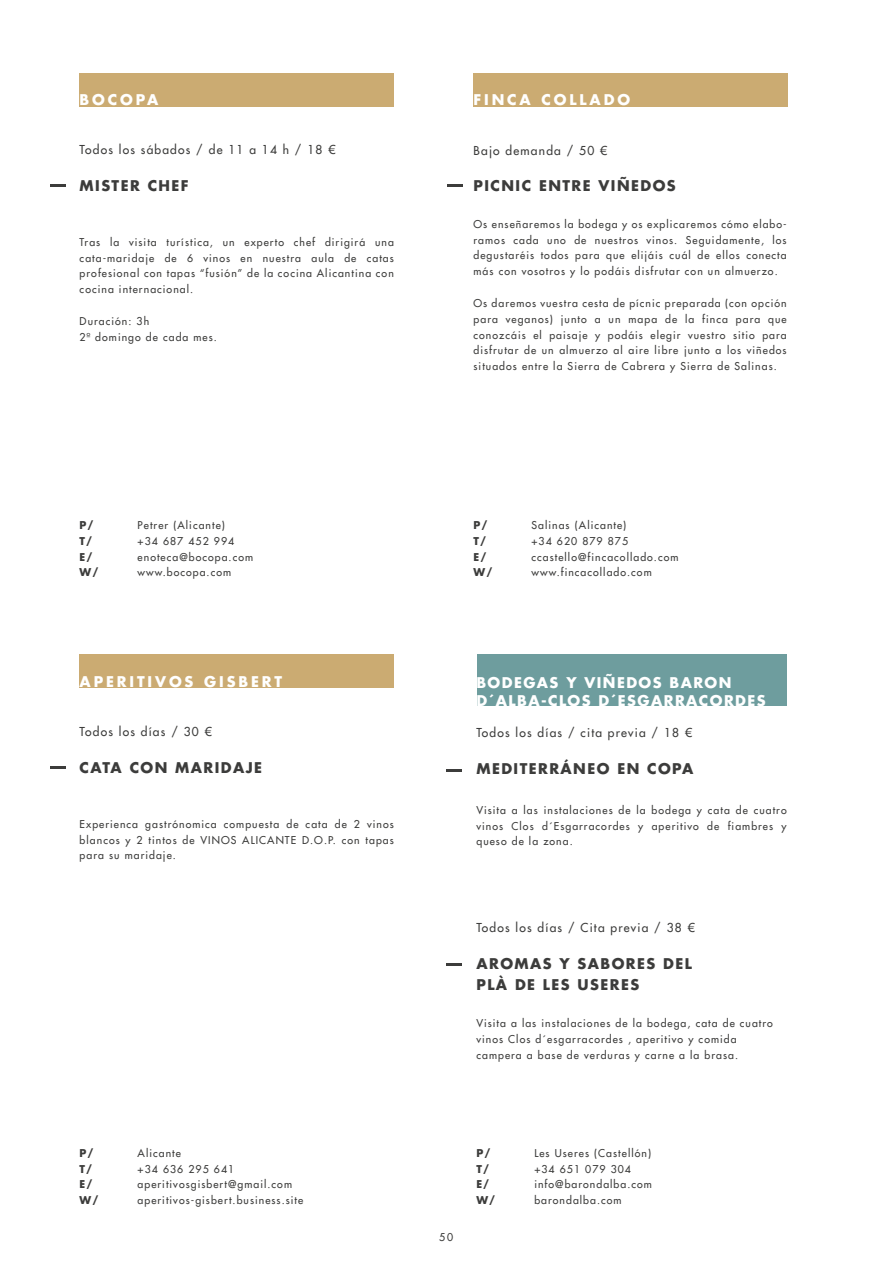
<style>
.page{position:relative;width:893px;height:1263px;background:#fff}
.page>*{position:absolute;margin:0;border:0;box-sizing:border-box;transform-origin:0 0}
.t1{font:700 14.4px/21.3px "Futura LT";letter-spacing:.1em;color:#3c3c3b}
.t2{font:700 14.4px/18px "Futura LT";letter-spacing:.1em;color:#fff}
.t3{font:700 14.4px "Futura LT";letter-spacing:.2em;color:#fff}
.t4{font:12px "Futura LT";letter-spacing:.1em;color:#3c3c3b}
.t5{font:10.5px/15.8px "Futura LT";letter-spacing:.1em;color:#3c3c3b}
.t6{font:700 10.5px/15.8px "Futura LT";color:#3c3c3b}
</style>
<div class="page">
<div style="left:80px;top:73px;width:314px;height:33px;background:#cbab72"></div>
<div style="left:473px;top:73px;width:314px;height:33px;background:#cbab72"></div>
<hr style="left:50px;top:184px;width:16px;height:3px;background:#3c3c3b">
<div style="left:80px;top:655px;width:314px;height:33px;background:#cbab72"></div>
<svg style="left:50px;top:766px;width:16px;height:2px"></svg>
<hr style="left:447px;top:184px;width:16px;height:3px;background:#3c3c3b">
<div style="left:477px;top:655px;width:310px;height:51px;background:#6e9d9e"></div>
<hr style="left:446px;top:769px;width:16px;height:3px;background:#3c3c3b">
<svg style="left:446px;top:964px;width:16px;height:2px"></svg>
<h1 class="t2" style="left:80px;top:91px;width:80px">BOCOPA</h1>
<h1 class="t3" style="left:473px;top:90px;width:158px">FINCA COLLADO</h1>
<p class="t4" style="left:80px;top:142px;width:257px">Todos los sábados / de 11 a 14 h / 18 €</p>
<p class="t4" style="left:474px;top:142px;width:135px">Bajo demanda / 50 €</p>
<h1 class="t1" style="left:80px;top:175px;width:111px">MISTER CHEF</h1>
<h1 class="t1" style="left:474px;top:175px;width:204px">PICNIC ENTRE VIÑEDOS</h1>
<p class="t5" style="left:80px;top:234px;width:316px;text-align:justify">Tras la visita turística, un experto chef dirigirá una cata-maridaje de 6 vinos en nuestra aula de catas profesional con tapas “fusión” de la cocina Alicantina con cocina internacional.</p>
<p class="t5" style="left:80px;top:313px;width:139px">Duración: 3h<br>2º domingo de cada mes.</p>
<p class="t5" style="left:474px;top:216px;width:315px;text-align:justify">Os enseñaremos la bodega y os explicaremos cómo elabo&shy;ramos cada uno de nuestros vinos. Seguidamente, los degustaréis todos para que elijáis cuál de ellos conecta más con vosotros y lo podáis disfrutar con un almuerzo.</p>
<p class="t5" style="left:474px;top:295px;width:315px;text-align:justify">Os daremos vuestra cesta de pícnic preparada (con opción para veganos) junto a un mapa de la finca para que conozcáis el paisaje y podáis elegir vuestro sitio para disfrutar de un almuerzo al aire libre junto a los viñedos situados entre la Sierra de Cabrera y Sierra de Salinas.</p>
<p class="t6" style="left:80px;top:517px;width:20px">P/<br>T/<br>E/<br>W/</p>
<p class="t5" style="left:138px;top:517px;width:117px">Petrer (Alicante)<br>+34 687 452 994 enoteca@bocopa.com www.bocopa.com</p>
<p class="t6" style="left:474px;top:517px;width:20px">P/<br>T/<br>E/<br>W/</p>
<p class="t5" style="left:531px;top:517px;width:148px">Salinas (Alicante)<br>+34 620 879 875 ccastello@fincacollado.com www.fincacollado.com</p>
<h1 class="t3" style="left:80px;top:672px;width:204px">APERITIVOS GISBERT</h1>
<h1 class="t2" style="left:476px;top:673px;width:291px">BODEGAS Y VIÑEDOS BARON<br>D´ALBA-CLOS D´ESGARRACORDES</h1>
<p class="t4" style="left:80px;top:724px;width:134px">Todos los días / 30 €</p>
<p class="t4" style="left:476px;top:725px;width:217px">Todos los días / cita previa / 18 €</p>
<h1 class="t1" style="left:80px;top:757px;width:184px">CATA CON MARIDAJE</h1>
<h1 class="t1" style="left:476px;top:758px;width:218px">MEDITERRÁNEO EN COPA</h1>
<p class="t5" style="left:80px;top:816px;width:316px;text-align:justify">Experienca gastrónomica compuesta de cata de 2 vinos blancos y 2 tintos de VINOS ALICANTE D.O.P. con tapas para su maridaje.</p>
<p class="t5" style="left:476px;top:802px;width:312px;text-align:justify">Visita a las instalaciones de la bodega y cata de cuatro vinos Clos d´Esgarracordes y aperitivo de fiambres y queso de la zona.</p>
<p class="t4" style="left:476px;top:919px;width:220px">Todos los días / Cita previa / 38 €</p>
<h1 class="t1" style="left:476px;top:953px;width:217px">AROMAS Y SABORES DEL<br>PLÀ DE LES USERES</h1>
<p class="t5" style="left:476px;top:1015px;width:298px">Visita a las instalaciones de la bodega, cata de cuatro vinos Clos d´esgarracordes , aperitivo y comida campera a base de verduras y carne a la brasa.</p>
<p class="t6" style="left:80px;top:1145px;width:20px">P/<br>T/<br>E/<br>W/</p>
<p class="t5" style="left:138px;top:1145px;width:167px">Alicante<br>+34 636 295 641 aperitivosgisbert@gmail.com aperitivos-gisbert.business.site</p>
<p class="t6" style="left:476px;top:1145px;width:20px">P/<br>T/<br>E/<br>W/</p>
<p class="t5" style="left:534px;top:1145px;width:119px">Les Useres (Castellón) +34 651 079 304 info@barondalba.com barondalba.com</p>
<p class="t5" style="left:439px;top:1229px;width:16px">50</p>
</div>
